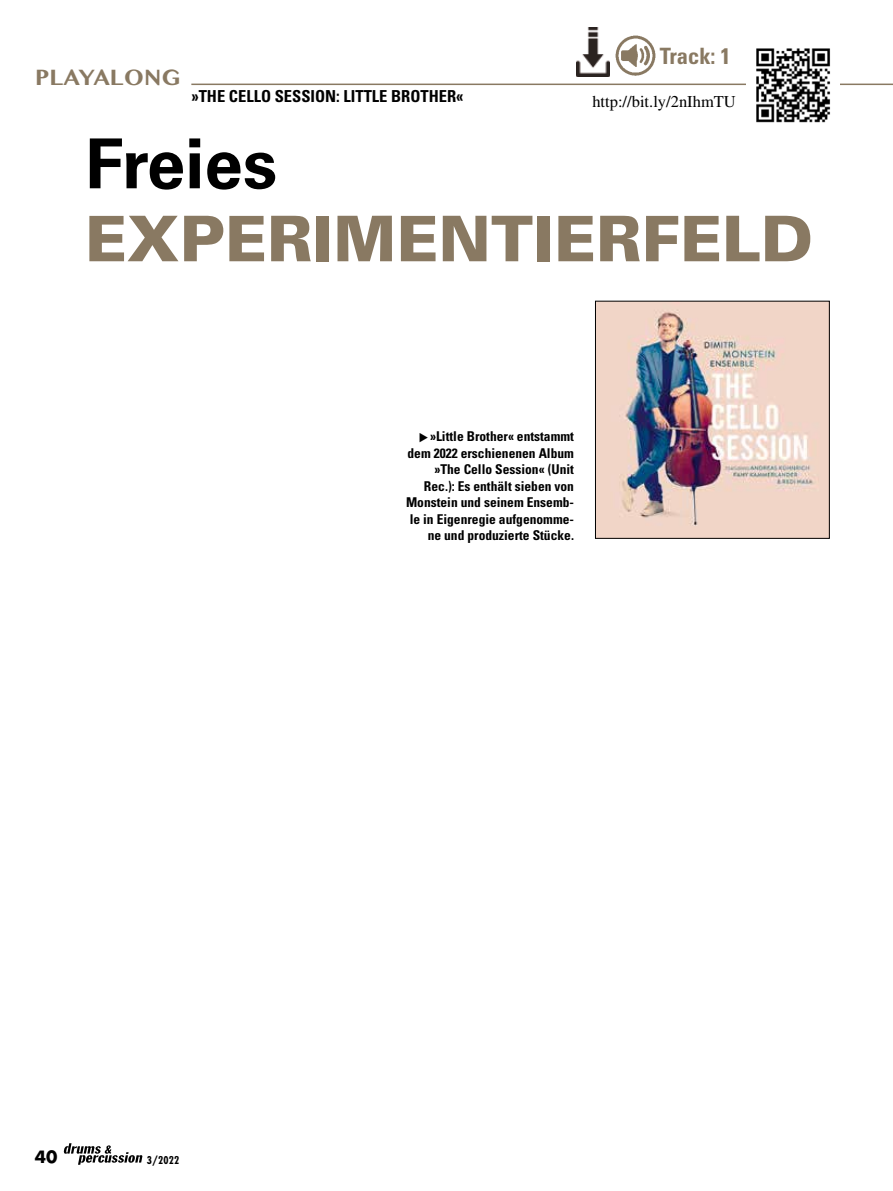
<style>
.page{position:relative;width:893px;height:1191px;background:#fff}
.page>*{position:absolute;margin:0;border:0;box-sizing:border-box;transform-origin:0 0}
.t1{font:700 69px "Univers LT Std";color:#000}
.t2{font:900 63px "Univers LT Std";color:#897962}
.t3{font:700 condensed 22.5px "Univers LT Std";color:#897962}
.t4{font:700 20.25px "Bangla MN";color:#897962}
.t5{font:700 condensed 16.5px "Univers LT Std";color:#000}
.t6{font:16.5px "Times LT Std";color:#000}
.t7{font:700 16.5px "Futura Std";color:#000}
.t8{font:700 condensed 13.5px/16.5px "Univers LT Std";color:#000;text-align:right}
.t9{font:700 condensed 10.5px "Futura Std";color:#000}
</style>
<div class="page">
<svg style="left:64px;top:1143px;width:79px;height:21px"></svg>
<hr style="left:191px;top:84px;width:702px;height:1px;background:#897962">
<img style="left:577px;top:28px;width:32px;height:48px">
<img style="left:615px;top:35px;width:41px;height:41px">
<img style="left:746px;top:48px;width:93px;height:75px">
<img style="left:597px;top:303px;width:231px;height:233px">
<div style="left:595px;top:301px;width:235px;height:237px;border:1px solid #000"></div>
<h3 class="t4" style="left:35px;top:66px;width:147px">PLAYALONG</h3>
<p class="t5" style="left:191px;top:86px;width:274px">»THE CELLO SESSION: LITTLE BROTHER«</p>
<h3 class="t3" style="left:660px;top:42px;width:72px">Track: 1</h3>
<p class="t6" style="left:592px;top:93px;width:145px">http://bit.ly/2nIhmTU</p>
<h1 class="t1" style="left:85px;top:124px;width:194px">Freies</h1>
<h2 class="t2" style="left:85px;top:199px;width:729px">EXPERIMENTIERFELD</h2>
<p class="t8" style="left:406px;top:428px;width:169px">»Little Brother« entstammt dem 2022 erschienenen Album »The Cello Session« (Unit<br>Rec.): Es enthält sieben von<br>Monstein und seinem Ensemb&shy;le in Eigenregie aufgenomme&shy;ne und produzierte Stücke.</p>
<p class="t7" style="left:35px;top:1145px;width:24px">40</p>
<p class="t9" style="left:147px;top:1153px;width:34px">3/2022</p>
</div>
